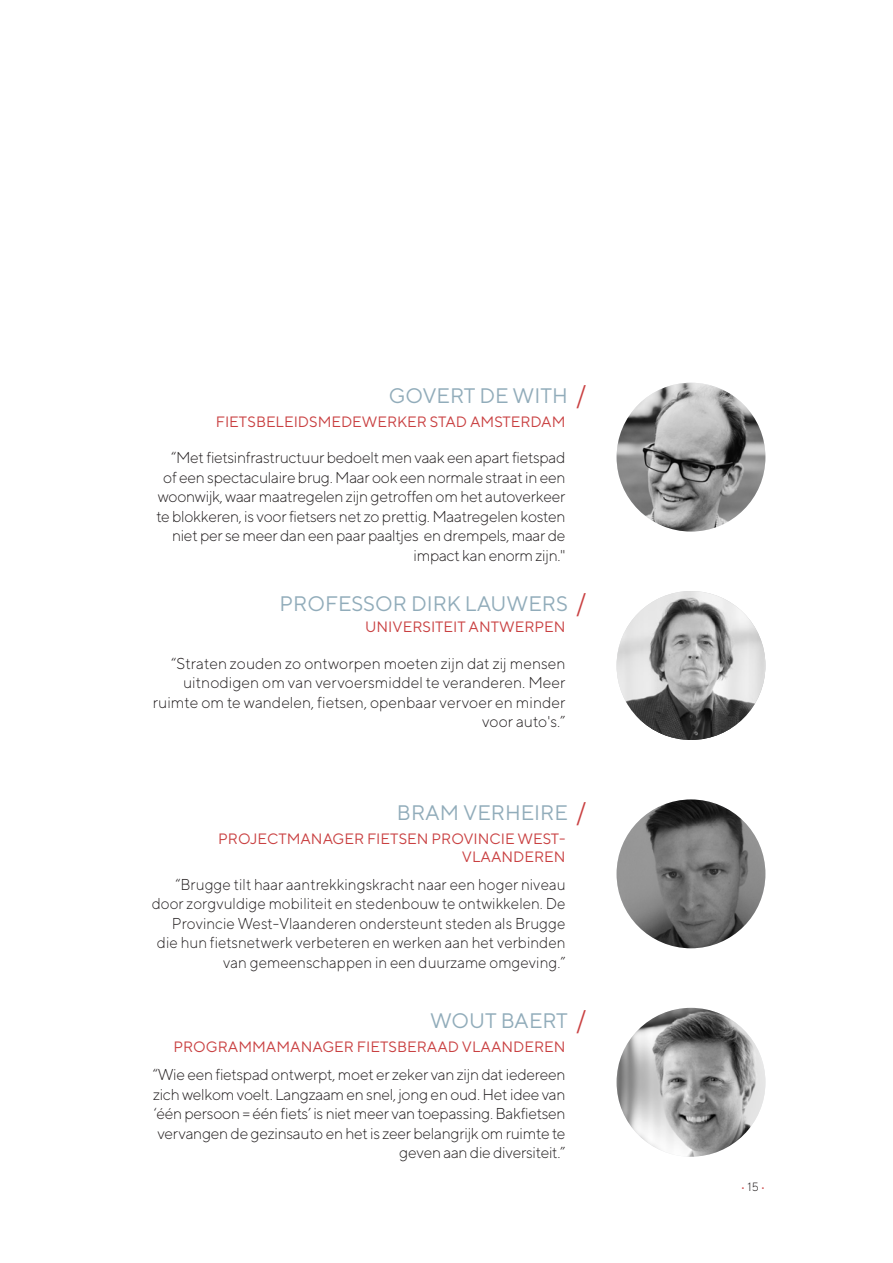
<style>
.page{position:relative;width:893px;height:1263px;background:#fff}
.page>*{position:absolute;margin:0;border:0;box-sizing:border-box;transform-origin:0 0}
.SUBTITLE-TEXT_1{font:21px "TT Norms";color:#91acba}
.TEXT_NORMAL{font:300 15.75px/19.5px "TT Norms";letter-spacing:-.02em;color:#231f20;text-align:right}
.TEXT_NORMAL-2{font:300 15.75px/19.5px "TT Norms";color:#231f20;text-align:right}
.SUBTITLE-TEXT_1-2{font:15px/18px "TT Norms";color:#c94041;text-align:right}
.t1{font:200 12px "TT Norms";color:#c94041}
.s1{font-size:25.2px;color:#c94041}
.s2{font-weight:300;color:#231f20}
</style>
<div class="page">
<img style="left:617px;top:383px;width:148px;height:148px;border-radius:74px">
<img style="left:617px;top:799px;width:148px;height:149px;border-radius:74px">
<img style="left:617px;top:1008px;width:148px;height:149px;border-radius:74px">
<img style="left:617px;top:591px;width:148px;height:149px;border-radius:74px">
<p class="SUBTITLE-TEXT_1" style="left:389px;top:383px;width:199px">GOVERT DE WITH <span class="s1">/</span></p>
<p class="SUBTITLE-TEXT_1-2" style="left:216px;top:412px;width:351px">FIETSBELEIDSMEDEWERKER STAD AMSTERDAM</p>
<p class="TEXT_NORMAL" style="left:156px;top:448px;width:411px">“Met fietsinfrastructuur bedoelt men vaak een apart fietspad of een spectaculaire brug. Maar ook een normale straat in een woonwijk, waar maatregelen zijn getroffen om het autoverkeer te blokkeren, is voor fietsers net zo prettig. Maatregelen kosten niet per se meer dan een paar paaltjes en drempels, maar de impact kan enorm zijn."</p>
<p class="SUBTITLE-TEXT_1" style="left:280px;top:591px;width:309px">PROFESSOR DIRK LAUWERS <span class="s1">/</span></p>
<p class="SUBTITLE-TEXT_1-2" style="left:365px;top:618px;width:202px">UNIVERSITEIT ANTWERPEN</p>
<p class="TEXT_NORMAL-2" style="left:153px;top:653px;width:414px">“Straten zouden zo ontworpen moeten zijn dat zij mensen uitnodigen om van vervoersmiddel te veranderen. Meer ruimte om te wandelen, fietsen, openbaar vervoer en minder voor auto's.”</p>
<p class="SUBTITLE-TEXT_1" style="left:397px;top:799px;width:191px">BRAM VERHEIRE <span class="s1">/</span></p>
<p class="SUBTITLE-TEXT_1-2" style="left:218px;top:829px;width:349px">PROJECTMANAGER FIETSEN PROVINCIE WEST-<br>VLAANDEREN</p>
<p class="TEXT_NORMAL-2" style="left:152px;top:874px;width:415px">“Brugge tilt haar aantrekkingskracht naar een hoger niveau door zorgvuldige mobiliteit en stedenbouw te ontwikkelen. De Provincie West-Vlaanderen ondersteunt steden als Brugge die hun fietsnetwerk verbeteren en werken aan het verbinden van gemeenschappen in een duurzame omgeving.”</p>
<p class="SUBTITLE-TEXT_1" style="left:430px;top:1008px;width:158px">WOUT BAERT <span class="s1">/</span></p>
<p class="SUBTITLE-TEXT_1-2" style="left:173px;top:1037px;width:394px">PROGRAMMAMANAGER FIETSBERAAD VLAANDEREN</p>
<p class="TEXT_NORMAL" style="left:153px;top:1064px;width:414px">“Wie een fietspad ontwerpt, moet er zeker van zijn dat iedereen zich welkom voelt. Langzaam en snel, jong en oud. Het idee van ‘één persoon = één fiets’ is niet meer van toepassing. Bakfietsen vervangen de gezinsauto en het is zeer belangrijk om ruimte te geven aan die diversiteit.”</p>
<p class="t1" style="left:741px;top:1179px;width:26px">•<span class="s2">15</span>•</p>
</div>
